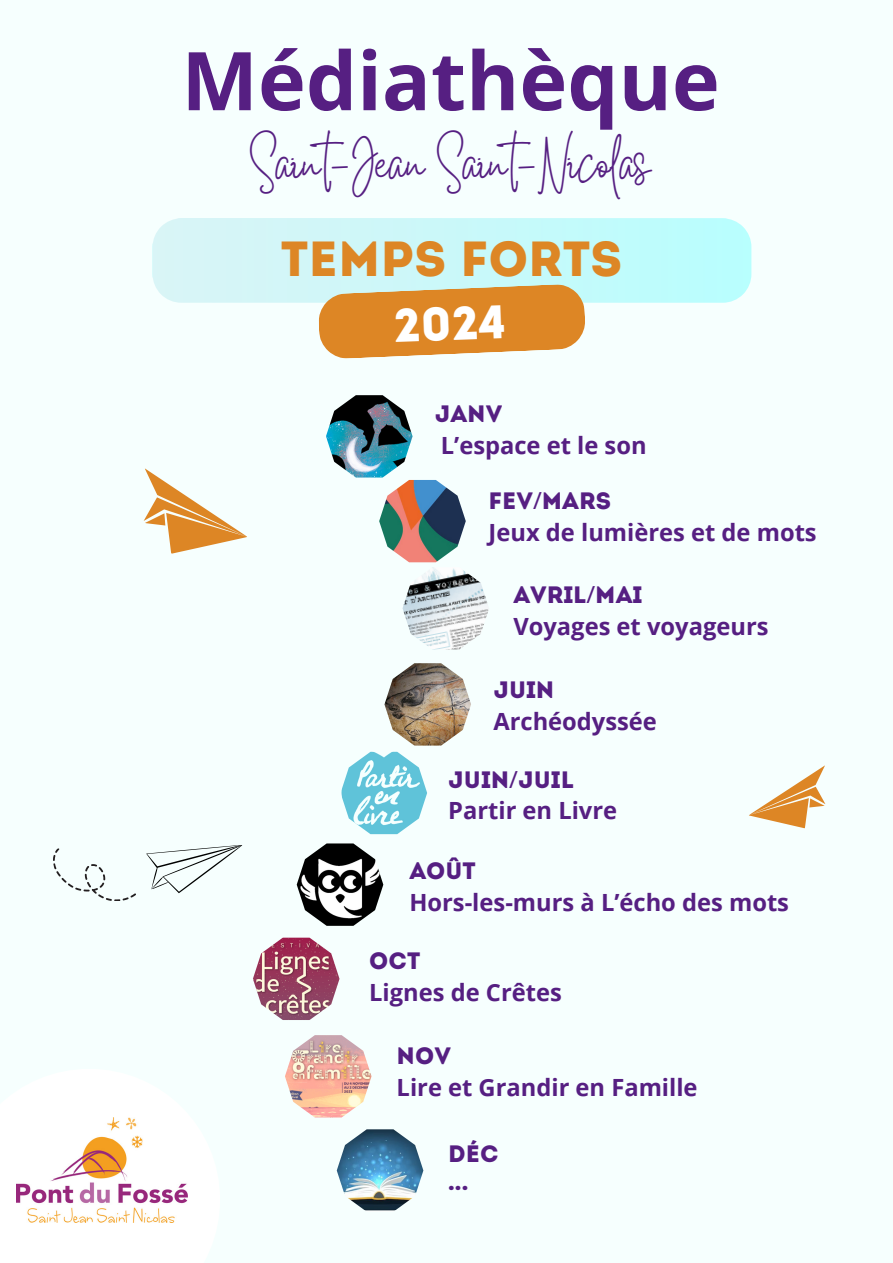
<style>
.page{position:relative;width:893px;height:1263px;background:#f6fffe}
.page>*{position:absolute;margin:0;border:0;box-sizing:border-box;transform-origin:0 0}
.t1{font:700 81.07px "Open Sans";color:#561f82}
.t2{font:49.28px "Intro";color:#dd8625}
.t3{font:47.03px "Intro";color:#fff}
.t4{font:41.17px "White Star";color:#561f82}
.t5{font:700 23.7px "Open Sans";color:#561f82}
.t6{font:23.7px "Intro";color:#561f82}
.s1{font-family:"Noto Sans"}
</style>
<div class="page">
<svg style="left:153px;top:218px;width:598px;height:85px;fill:#caf8f9"></svg>
<svg style="left:318px;top:284px;width:267px;height:75px"></svg>
<img style="left:326px;top:395px;width:86px;height:82px">
<img style="left:379px;top:480px;width:87px;height:82px">
<img style="left:402px;top:568px;width:87px;height:81px">
<img style="left:384px;top:663px;width:87px;height:82px">
<img style="left:341px;top:752px;width:86px;height:82px">
<img style="left:297px;top:843px;width:86px;height:83px">
<img style="left:253px;top:938px;width:86px;height:82px">
<img style="left:285px;top:1035px;width:86px;height:82px">
<svg style="left:146px;top:845px;width:96px;height:48px"></svg>
<svg style="left:143px;top:468px;width:104px;height:86px"></svg>
<svg style="left:749px;top:765px;width:77px;height:64px"></svg>
<img style="left:337px;top:1129px;width:86px;height:82px">
<svg style="left:53px;top:848px;width:83px;height:53px"></svg>
<div style="left:0;top:1069px;width:220px;height:194px;background:#fff"></div>
<img style="left:17px;top:1118px;width:170px;height:105px">
<p class="t1" style="left:181px;top:24px;width:540px">Médiathèque</p>
<p class="t4" style="left:249px;top:152px;width:404px">Saint-Jean Saint-Nicolas</p>
<p class="t2" style="left:281px;top:239px;width:343px">TEMPS FORTS</p>
<p class="t3" style="left:394px;top:307px;width:112px;rotate:-2deg">2024</p>
<p class="t6" style="left:435px;top:404px;width:69px">JANV</p>
<p class="t5" style="left:441px;top:428px;width:207px">L’espace et le son</p>
<p class="t6" style="left:488px;top:491px;width:124px">FEV<span class="s1">/</span>MARS</p>
<p class="t5" style="left:488px;top:516px;width:329px">Jeux de lumières et de mots</p>
<p class="t6" style="left:513px;top:585px;width:130px">AVRIL<span class="s1">/</span>MAI</p>
<p class="t5" style="left:513px;top:609px;width:257px">Voyages et voyageurs</p>
<p class="t6" style="left:493px;top:680px;width:63px">JUIN</p>
<p class="t5" style="left:493px;top:704px;width:165px">Archéodyssée</p>
<p class="t6" style="left:448px;top:770px;width:127px">JUIN<span class="s1">/</span>JUIL</p>
<p class="t5" style="left:448px;top:794px;width:170px">Partir en Livre</p>
<p class="t6" style="left:409px;top:861px;width:68px">AOÛT</p>
<p class="t5" style="left:409px;top:885px;width:381px">Hors-les-murs à L’écho des mots</p>
<p class="t6" style="left:369px;top:952px;width:53px">OCT</p>
<p class="t5" style="left:369px;top:976px;width:194px">Lignes de Crêtes</p>
<p class="t6" style="left:397px;top:1046px;width:56px">NOV</p>
<p class="t5" style="left:397px;top:1070px;width:302px">Lire et Grandir en Famille</p>
<p class="t6" style="left:448px;top:1144px;width:52px">DÉC</p>
<p class="t6" style="left:448px;top:1172px;width:22px">...</p>
</div>
